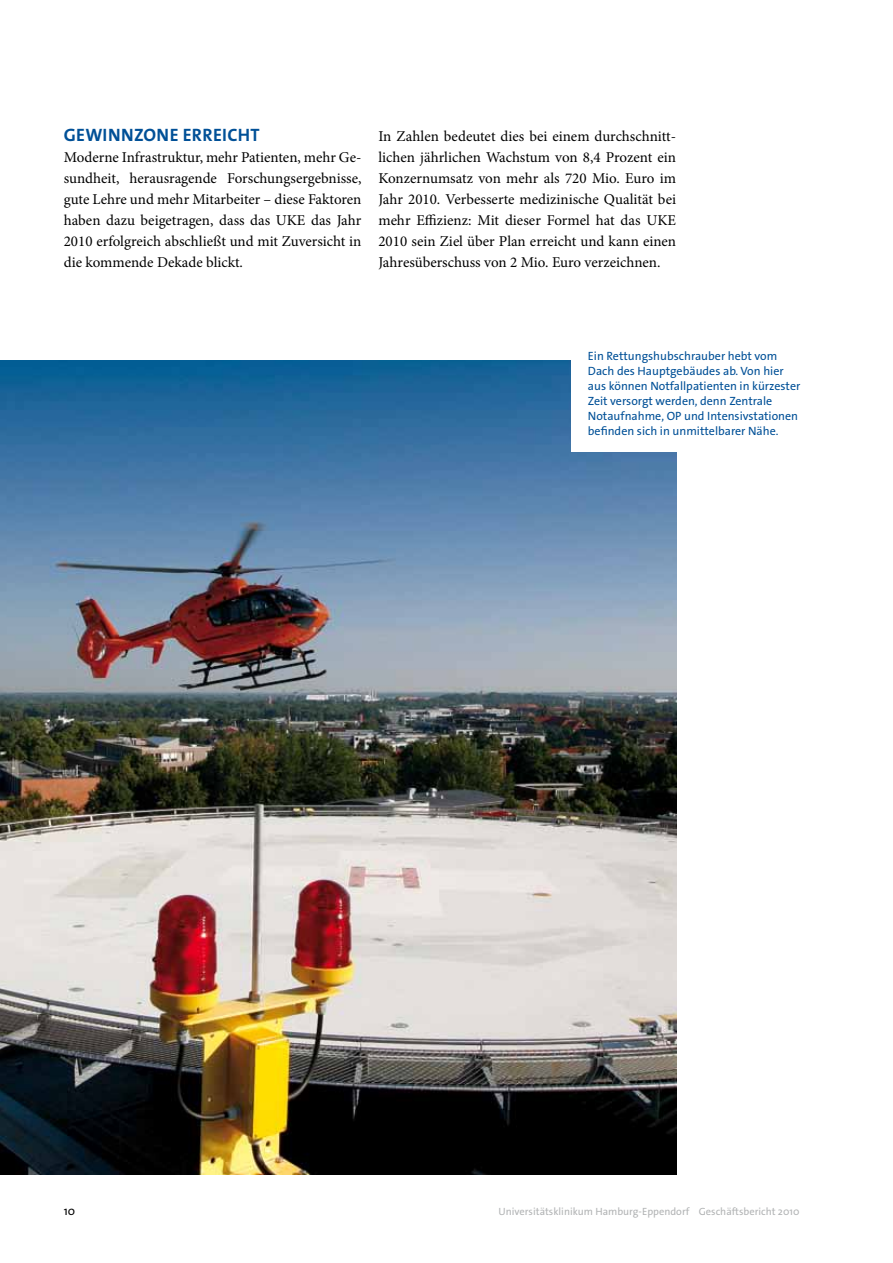
<style>
.page{position:relative;width:893px;height:1263px;background:#fff}
.page>*{position:absolute;margin:0;border:0;box-sizing:border-box;transform-origin:0 0}
.t1{font:700 18px "The Sans Os F";letter-spacing:.02em;color:#005097}
.t2{font:15px/21px "Minion Pro";color:#000;text-align:justify}
.t3{font:12px/15px "The Sans Os F";color:#005097}
.t4{font:12px "The Sans Os F";color:#000}
.t5{font:10.5px "The Sans Os F";color:#b1b3b4}
</style>
<div class="page">
<img style="left:0;top:360px;width:676px;height:814px">
<div style="left:571px;top:348px;width:231px;height:104px;background:#fff"></div>
<p class="t1" style="left:64px;top:123px;width:197px">GEWINNZONE ERREICHT</p>
<p class="t2" style="left:64px;top:147px;width:299px">Moderne Infrastruktur, mehr Patienten, mehr Ge&shy;sundheit, herausragende Forschungsergebnisse, gute Lehre und mehr Mitarbeiter – diese Faktoren haben dazu beigetragen, dass das UKE das Jahr 2010 erfolgreich abschließt und mit Zuversicht in die kommende Dekade blickt.</p>
<p class="t2" style="left:378px;top:126px;width:299px">In Zahlen bedeutet dies bei einem durchschnitt&shy;lichen jährlichen Wachstum von 8,4 Prozent ein Konzernumsatz von mehr als 720 Mio. Euro im Jahr 2010. Verbesserte medizinische Qualität bei mehr Effizienz: Mit dieser Formel hat das UKE 2010 sein Ziel über Plan erreicht und kann einen Jahresüberschuss von 2 Mio. Euro verzeichnen.</p>
<p class="t3" style="left:588px;top:349px;width:214px">Ein Rettungshubschrauber hebt vom Dach des Hauptgebäudes ab. Von hier aus können Notfallpatienten in kürzester Zeit versorgt werden, denn Zentrale Notaufnahme, OP und I ntensivstationen befinden sich in unmittelbarer Nähe.</p>
<p class="t4" style="left:64px;top:1203px;width:13px">10</p>
<p class="t5" style="left:499px;top:1205px;width:302px">U niversitätsklinikum Hamburg-Eppendorf Geschäftsbericht 2010</p>
</div>
